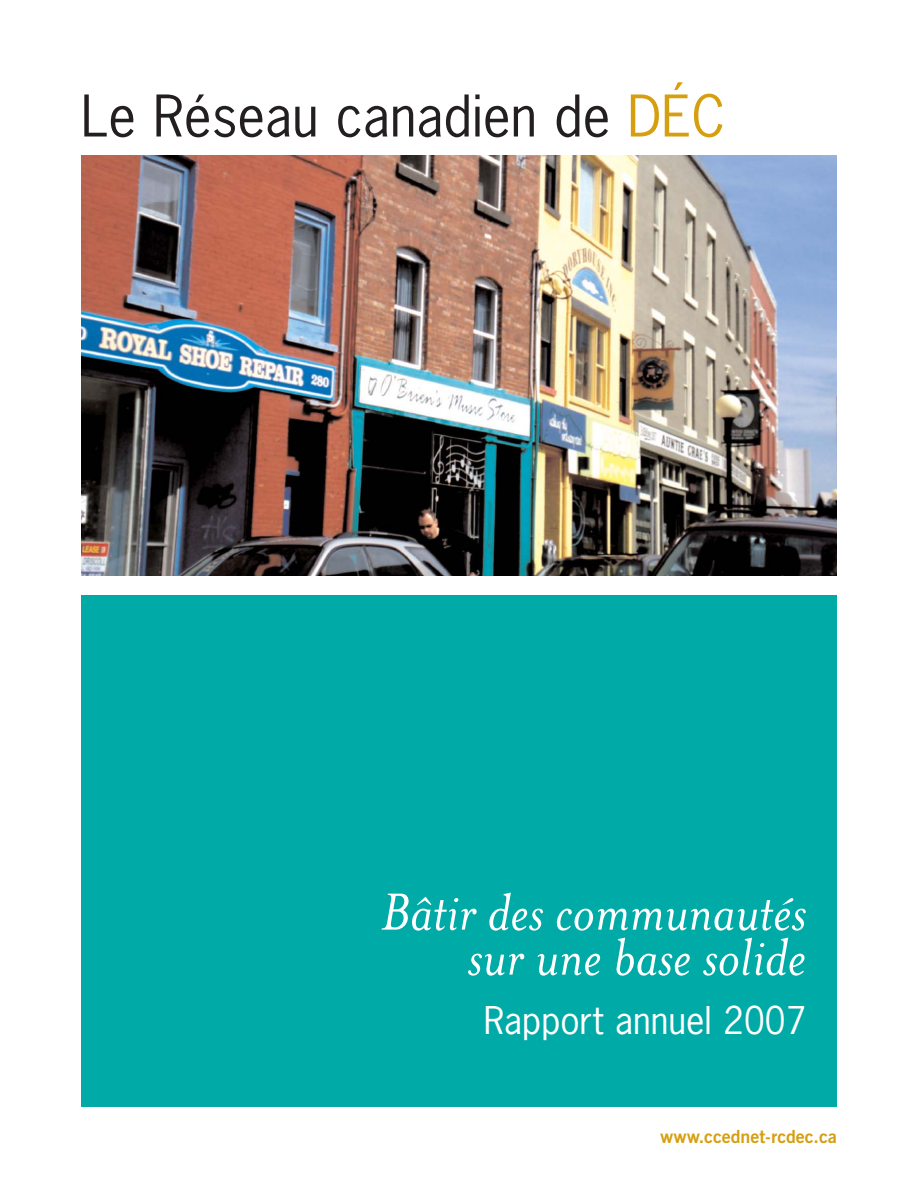
<style>
.page{position:relative;width:918px;height:1188px;background:#fff}
.page>*{position:absolute;margin:0;border:0;box-sizing:border-box;transform-origin:0 0}
.t1{font:italic 60px/45px "Mrs Eaves";color:#fff;text-align:right}
.t2{font:54px "News Gothic";color:#231f20}
.t3{font:36px "News Gothic";color:#fff}
.t4{font:700 18px "News Gothic BT";color:#d59f0f}
.s1{color:#d59f0f}
</style>
<div class="page">
<img style="left:81px;top:155px;width:756px;height:952px">
<p class="t2" style="left:81px;top:94px;width:646px">Le Réseau canadien de <span class="s1">DÉC</span></p>
<p class="t1" style="left:381px;top:886px;width:427px">Bâtir des communautés sur une base solide</p>
<p class="t3" style="left:484px;top:1006px;width:324px">Rapport annuel 2007</p>
<p class="t4" style="left:660px;top:1130px;width:178px">www.ccednet-rcdec.ca</p>
</div>
